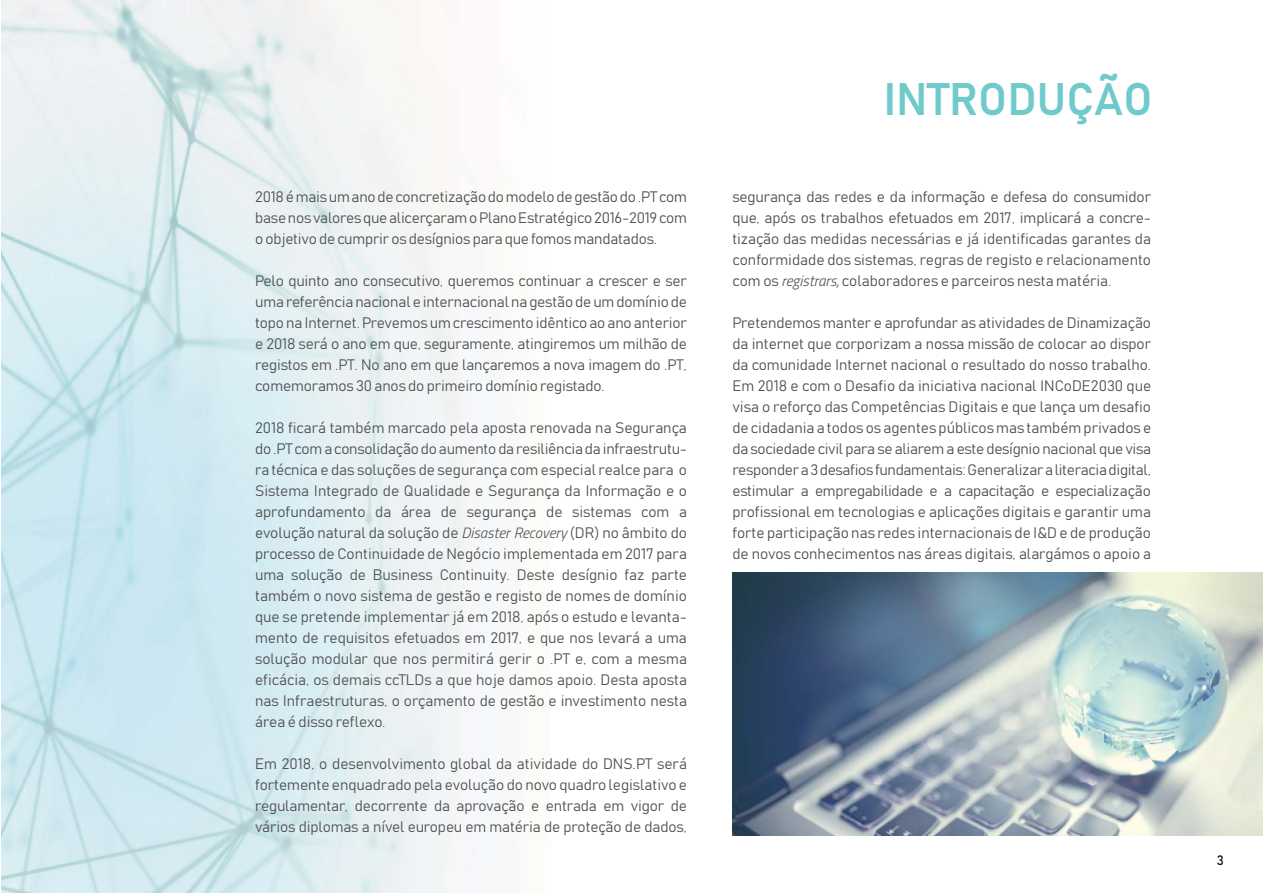
<style>
.page{position:relative;width:1263px;height:893px;background:#fff}
.page>*{position:absolute;margin:0;border:0;box-sizing:border-box;transform-origin:0 0}
.t1{font:600 45px "Bahnschrift";color:#6fcacb}
.t2{font:300 15px/21px "Bahnschrift";letter-spacing:-.01em;color:#4e5151;text-align:justify}
.t3{font:13.5px "Bahnschrift";color:#0b0d10}
.s1{font-family:"Titillium";font-style:italic}
</style>
<div class="page">
<img style="left:1px;top:0;width:486px;height:892px">
<img style="left:732px;top:573px;width:531px;height:262px">
<p class="t2" style="left:255px;top:187px;width:433px">2018 é mais um ano de concretização do modelo de gestão do .PT com base nos valores que alicerçaram o Plano Estratégico 2016-2019 com o objetivo de cumprir os desígnios para que fomos mandatados.</p>
<p class="t2" style="left:255px;top:271px;width:433px">Pelo quinto ano consecutivo, queremos continuar a crescer e ser uma referência nacional e internacional na gestão de um domínio de topo na Internet. Prevemos um crescimento idêntico ao ano anterior e 2018 será o ano em que, seguramente, atingiremos um milhão de registos em .PT. No ano em que lançaremos a nova imagem do .PT, comemoramos 30 anos do primeiro domínio registado.</p>
<p class="t2" style="left:255px;top:418px;width:433px">2018 ficará também marcado pela aposta renovada na Segurança do .PT com a consolidação do aumento da resiliência da infraestrutu&shy;ra técnica e das soluções de segurança com especial realce para o Sistema Integrado de Qualidade e Segurança da Informação e o aprofundamento da área de segurança de sistemas com a evolução natural da solução de <span class="s1">Disaster Recovery</span> (DR) no âmbito do processo de Continuidade de Negócio implementada em 2017 para uma solução de Business Continuity. Deste desígnio faz parte também o novo sistema de gestão e registo de nomes de domínio que se pretende implementar já em 2018, após o estudo e levanta&shy;mento de requisitos efetuados em 2017, e que nos levará a uma solução modular que nos permitirá gerir o .PT e, com a mesma eficácia, os demais ccTLDs a que hoje damos apoio. Desta aposta nas Infraestruturas, o orçamento de gestão e investimento nesta área é disso reflexo.</p>
<p class="t2" style="left:255px;top:754px;width:433px">Em 2018, o desenvolvimento global da atividade do DNS.PT será fortemente enquadrado pela evolução do novo quadro legislativo e regulamentar, decorrente da aprovação e entrada em vigor de vários diplomas a nível europeu em matéria de proteção de dados,</p>
<h1 class="t1" style="left:884px;top:83px;width:270px">INTRODUÇÃO</h1>
<p class="t2" style="left:732px;top:187px;width:420px">segurança das redes e da informação e defesa do consumidor que, após os trabalhos efetuados em 2017, implicará a concre&shy;tização das medidas necessárias e já identificadas garantes da conformidade dos sistemas, regras de registo e relacionamento com os <span class="s1">registrars,</span> colaboradores e parceiros nesta matéria.</p>
<p class="t2" style="left:732px;top:313px;width:420px">Pretendemos manter e aprofundar as atividades de Dinamização da internet que corporizam a nossa missão de colocar ao dispor da comunidade Internet nacional o resultado do nosso trabalho.<br>Em 2018 e com o Desafio da iniciativa nacional INCoDE2030 que visa o reforço das Competências Digitais e que lança um desafio de cidadania a todos os agentes públicos mas também privados e da sociedade civil para se aliarem a este desígnio nacional que visa responder a 3 desafios fundamentais: Generalizar a literacia digital, estimular a empregabilidade e a capacitação e especialização profissional em tecnologias e aplicações digitais e garantir uma forte participação nas redes internacionais de I&amp;D e de produção de novos conhecimentos nas áreas digitais, alargámos o apoio a</p>
<p class="t3" style="left:1217px;top:855px;width:9px">3</p>
</div>
